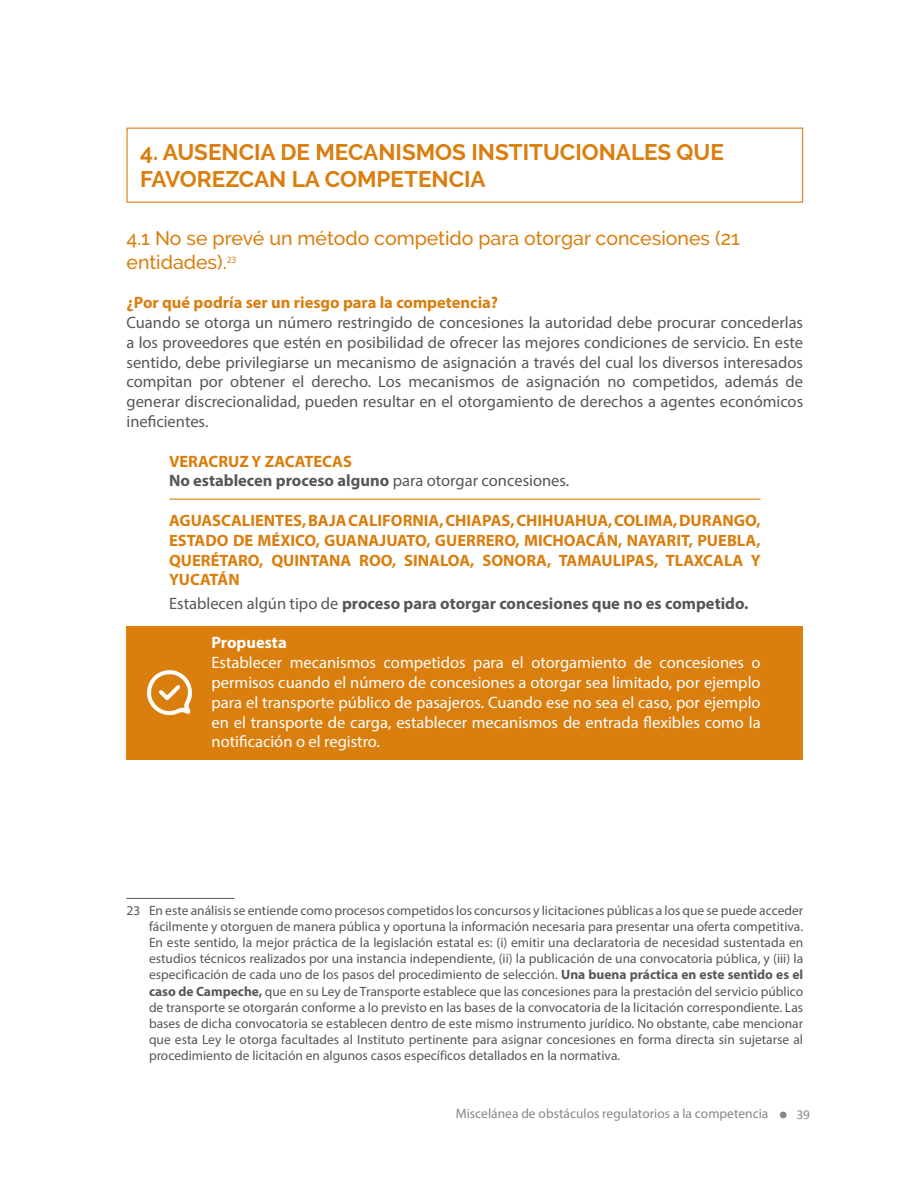
<style>
.page{position:relative;width:918px;height:1188px;background:#fff}
.page>*{position:absolute;margin:0;border:0;box-sizing:border-box;transform-origin:0 0}
.t1{font:700 22.5px/27px "Raleway";color:#da7e0e}
.t2{font:500 19.5px/23.4px "Raleway";color:#da7e0e}
.t3{font:16.5px/19.8px "Myriad Pro";color:#575756;text-align:justify}
.t4{font:16.5px/19.8px "Myriad Pro";color:#fff;text-align:justify}
.t5{font:700 16.5px/19.8px "Myriad Pro";color:#da7e0e;text-align:justify}
.t6{font:700 16.5px/19.8px "Myriad Pro";color:#575756}
.t7{font:700 16.5px "Myriad Pro";color:#fff}
.t8{font:13.5px/16.2px "Myriad Pro";color:#575756;text-align:justify}
.t9{font:13.5px "Myriad Pro";color:#878787}
.t10{font:13.5px "Calibri";color:#878787}
.s1{color:#da7e0e}
.s2{font-weight:400}
.s3{font-weight:700}
</style>
<div class="page">
<div style="left:780px;top:1112px;width:7px;height:6px;background:#878787;border-radius:50%"></div>
<div style="left:126px;top:626px;width:677px;height:134px;background:#da7e0e"></div>
<hr style="left:170px;top:499px;width:591px;height:1px;background:#da7e0e">
<hr style="left:126px;top:898px;width:108px;height:1px;background:#575756">
<svg style="left:147px;top:670px;width:45px;height:46px"></svg>
<h1 class="t1" style="left:140px;top:139px;width:585px">4. AUSENCIA DE MECANISMOS INSTITUCIONALES QUE<br>FAVOREZCAN LA COMPETENCIA</h1>
<h2 class="t2" style="left:126px;top:227px;width:615px">4.1 No se prevé un método competido para otorgar concesiones (21 entidades).<sup>23</sup></h2>
<p class="t5" style="left:126px;top:292px;width:373px">¿Por qué podría ser un riesgo para la competencia?</p>
<p class="t3" style="left:126px;top:312px;width:678px">Cuando se otorga un número restringido de concesiones la autoridad debe procurar concederlas a los proveedores que estén en posibilidad de ofrecer las mejores condiciones de servicio. En este sentido, debe privilegiarse un mecanismo de asignación a través del cual los diversos interesados compitan por obtener el derecho. Los mecanismos de asignación no competidos, además de generar discrecionalidad, pueden resultar en el otorgamiento de derechos a agentes económicos ineficientes.</p>
<p class="t6" style="left:169px;top:451px;width:402px"><span class="s1">VERACRUZ Y ZACATECAS<br></span>No establecen proceso alguno <span class="s2">para otorgar concesiones.</span></p>
<p class="t5" style="left:169px;top:510px;width:593px">AGUASCALIENTES, BAJA CALIFORNIA, CHIAPAS, CHIHUAHUA, COLIMA, DURANGO, ESTADO DE MÉXICO, GUANAJUATO, GUERRERO, MICHOACÁN, NAYARIT, PUEBLA, QUERÉTARO, QUINTANA ROO, SINALOA, SONORA, TAMAULIPAS, TLAXCALA Y YUCATÁN</p>
<p class="t6" style="left:169px;top:593px;width:581px"><span class="s2">Establecen algún tipo de</span> proceso para otorgar concesiones que no es competido.</p>
<p class="t7" style="left:212px;top:632px;width:77px">Propuesta</p>
<p class="t4" style="left:212px;top:652px;width:551px">Establecer mecanismos competidos para el otorgamiento de concesiones o permisos cuando el número de concesiones a otorgar sea limitado, por ejemplo para el transporte público de pasajeros. Cuando ese no sea el caso, por ejemplo en el transporte de carga, establecer mecanismos de entrada flexibles como la notificación o el registro.</p>
<p class="t8" style="left:149px;top:902px;width:656px;text-indent:-23px">23 En este análisis se entiende como procesos competidos los concursos y licitaciones públicas a los que se puede acceder fácilmente y otorguen de manera pública y oportuna la información necesaria para presentar una oferta competitiva.<br>En este sentido, la mejor práctica de la legislación estatal es: (i) emitir una declaratoria de necesidad sustentada en estudios técnicos realizados por una instancia independiente, (ii) la publicación de una convocatoria pública, y (iii) la especificación de cada uno de los pasos del procedimiento de selección. <span class="s3">Una buena práctica en este sentido es el caso de Campeche,</span> que en su Ley de Transporte establece que las concesiones para la prestación del servicio público de transporte se otorgarán conforme a lo previsto en las bases de la convocatoria de la licitación correspondiente. Las bases de dicha convocatoria se establecen dentro de este mismo instrumento jurídico. No obstante, cabe mencionar que esta Ley le otorga facultades al Instituto pertinente para asignar concesiones en forma directa sin sujetarse al procedimiento de licitación en algunos casos específicos detallados en la normativa.</p>
<p class="t9" style="left:456px;top:1105px;width:314px">Miscelánea de obstáculos regulatorios a la competencia</p>
<p class="t10" style="left:796px;top:1106px;width:15px">39</p>
</div>
